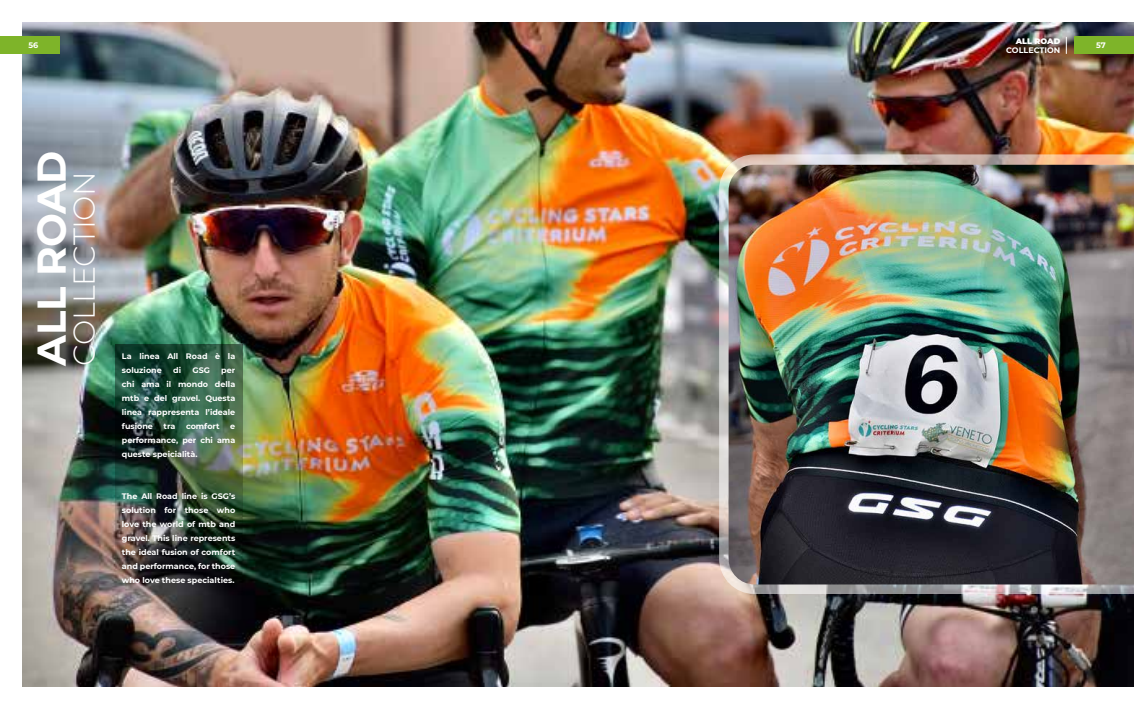
<style>
.page{position:relative;width:1134px;height:709px;background:#fff}
.page>*{position:absolute;margin:0;border:0;box-sizing:border-box;transform-origin:0 0}
.t1{font:700 40.2px "Montserrat";color:#fff}
.t2{font:300 30.1px "Montserrat";letter-spacing:-.02em;color:#fff}
.t3{font:700 8px/14px "Montserrat";color:#fff;text-align:justify}
.t4{font:900 8px "Montserrat";color:#fff}
</style>
<div class="page">
<img style="left:23px;top:23px;width:1111px;height:663px">
<img style="left:718px;top:153px;width:416px;height:442px">
<img style="left:729px;top:165px;width:405px;height:419px">
<div style="left:1074px;top:37px;width:60px;height:17px;background:#7eb429"></div>
<div style="left:0;top:37px;width:60px;height:17px;background:#7eb429"></div>
<svg style="left:1066px;top:37px;width:1px;height:17px"></svg>
<img style="left:115px;top:344px;width:127px;height:248px">
<p class="t4" style="left:1016px;top:35px;width:46px">ALL ROAD</p>
<p class="t3" style="left:1006px;top:43px;width:56px">COLLECTION</p>
<p class="t3" style="left:28px;top:38px;width:11px">56</p>
<p class="t3" style="left:1096px;top:38px;width:11px">57</p>
<h1 class="t1" style="left:23px;top:366px;width:216px;rotate:-90deg">ALL ROAD</h1>
<h2 class="t2" style="left:64px;top:366px;width:196px;rotate:-90deg">COLLECTION</h2>
<p class="t3" style="left:122px;top:348px;width:115px">La linea All Road è la soluzione</p>
<p class="t3" style="left:173px;top:362px;width:9px">di</p>
<p class="t3" style="left:192px;top:362px;width:19px">GSG</p>
<p class="t3" style="left:122px;top:362px;width:115px;text-indent:99px">per chi ama il mondo della mtb e del gravel. Questa linea rappresenta l’ideale fusione</p>
<p class="t3" style="left:164px;top:418px;width:13px">tra</p>
<p class="t3" style="left:186px;top:418px;width:35px">comfort</p>
<p class="t3" style="left:122px;top:418px;width:115px;text-indent:108px">e performance, per chi ama queste speicialità.</p>
<p class="t3" style="left:122px;top:488px;width:115px">The All Road line is GSG’s solution for those who love the world of mtb and gravel. This line represents the ideal fusion of comfort and performance, for those who love these specialties.</p>
</div>
